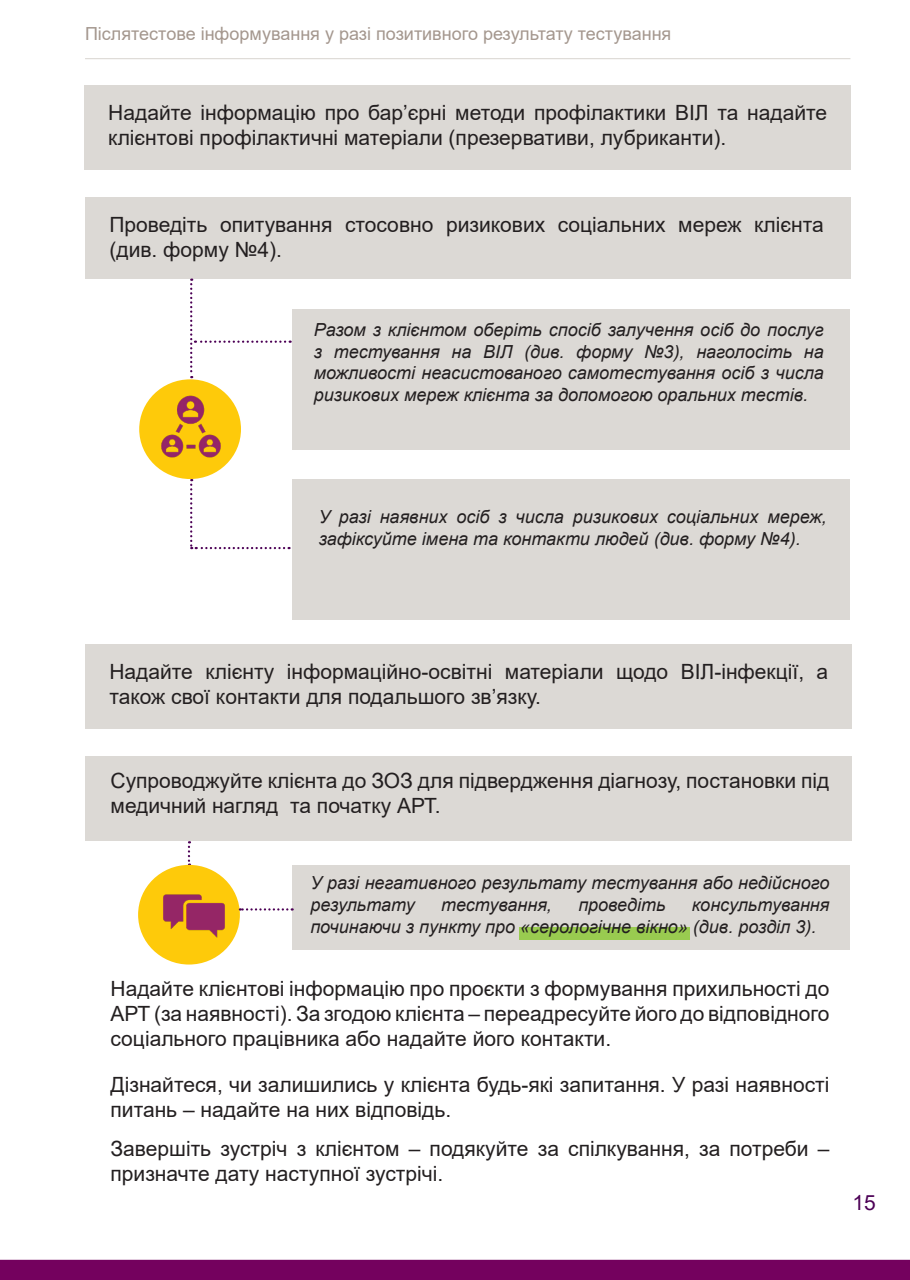
<style>
.page{position:relative;width:910px;height:1280px;background:#fff}
.page>*{position:absolute;margin:0;border:0;box-sizing:border-box;transform-origin:0 0}
.t1{font:21px/25.2px "Arial";color:#231f20}
.t2{font:21px "Arial";color:#4c0055}
.t3{font:italic 18px/21.6px "Arial";color:#231f20}
.t4{font:18px "Arial";color:#a4978e}
</style>
<div class="page">
<div style="left:0;top:1260px;width:910px;height:20px;background:#74015e"></div>
<hr style="left:85px;top:58px;width:765px;height:1px;background:#dcd9d5">
<div style="left:84px;top:85px;width:766px;height:85px;background:#dcd9d5"></div>
<div style="left:292px;top:479px;width:557px;height:140px;background:#dcd9d5"></div>
<div style="left:85px;top:197px;width:765px;height:82px;background:#dcd9d5"></div>
<div style="left:139px;top:379px;width:102px;height:100px;background:#feca0a;border-radius:50%"></div>
<svg style="left:190px;top:279px;width:101px;height:99px"></svg>
<div style="left:292px;top:309px;width:557px;height:140px;background:#dcd9d5"></div>
<img style="left:152px;top:385px;width:80px;height:84px">
<div style="left:85px;top:756px;width:766px;height:85px;background:#dcd9d5"></div>
<svg style="left:190px;top:479px;width:100px;height:70px"></svg>
<div style="left:85px;top:644px;width:766px;height:85px;background:#dcd9d5"></div>
<svg style="left:188px;top:841px;width:2px;height:24px"></svg>
<div style="left:293px;top:865px;width:557px;height:84px;background:#dcd9d5"></div>
<div style="left:138px;top:865px;width:102px;height:99px;background:#feca0a;border-radius:50%"></div>
<div style="left:520px;top:927px;width:170px;height:12px;background:#99cb50"></div>
<svg style="left:240px;top:908px;width:53px;height:2px"></svg>
<img style="left:163px;top:879px;width:67px;height:73px">
<p class="t4" style="left:85px;top:21px;width:588px">Післятестове інформування у разі позитивного результату тестування</p>
<p class="t1" style="left:108px;top:99px;width:720px">Надайте інформацію про бар’єрні методи профілактики ВІЛ та надайте клієнтові профілактичні матеріали (презервативи, лубриканти).</p>
<p class="t1" style="left:109px;top:211px;width:716px">Проведіть опитування стосовно ризикових соціальних мереж клієнта (див. форму №4).</p>
<p class="t3" style="left:314px;top:319px;width:512px;text-align:justify">Разом з клієнтом оберіть спосіб залучення осіб до послуг з тестування на ВІЛ (див. форму №3), наголосіть на можливості неасистованого самотестування осіб з числа ризикових мереж клієнта за допомогою оральних тестів.</p>
<p class="t3" style="left:319px;top:506px;width:510px">У разі наявних осіб з числа ризикових соціальних мереж, зафіксуйте імена та контакти людей (див. форму №4).</p>
<p class="t1" style="left:109px;top:659px;width:720px">Надайте клієнту інформаційно-освітні матеріали щодо ВІЛ-інфекції, а також свої контакти для подальшого зв’язку.</p>
<p class="t1" style="left:111px;top:768px;width:720px">Супроводжуйте клієнта до ЗОЗ для підвердження діагнозу, постановки під медичний нагляд та початку АРТ.</p>
<p class="t3" style="left:310px;top:872px;width:521px">У разі негативного результату тестування або недійсного результату</p>
<p class="t3" style="left:441px;top:894px;width:112px">тестування,</p>
<p class="t3" style="left:578px;top:894px;width:89px">проведіть</p>
<p class="t3" style="left:310px;top:894px;width:521px;text-indent:381px">консультування починаючи з пункту про «серологічне вікно» (див. розділ 3).</p>
<p class="t1" style="left:111px;top:976px;width:720px;text-align:justify">Надайте клієнтові інформацію про проєкти з формування прихильності до АРТ (за наявності). За згодою клієнта – переадресуйте його до відповідного соціального працівника або надайте його контакти.</p>
<p class="t1" style="left:111px;top:1072px;width:720px">Дізнайтеся, чи залишились у клієнта будь-які запитання. У разі наявності питань – надайте на них відповідь.</p>
<p class="t1" style="left:111px;top:1136px;width:720px">Завершіть зустріч з клієнтом – подякуйте за спілкування, за потреби – призначте дату наступної зустрічі.</p>
<p class="t2" style="left:853px;top:1188px;width:25px">15</p>
</div>
